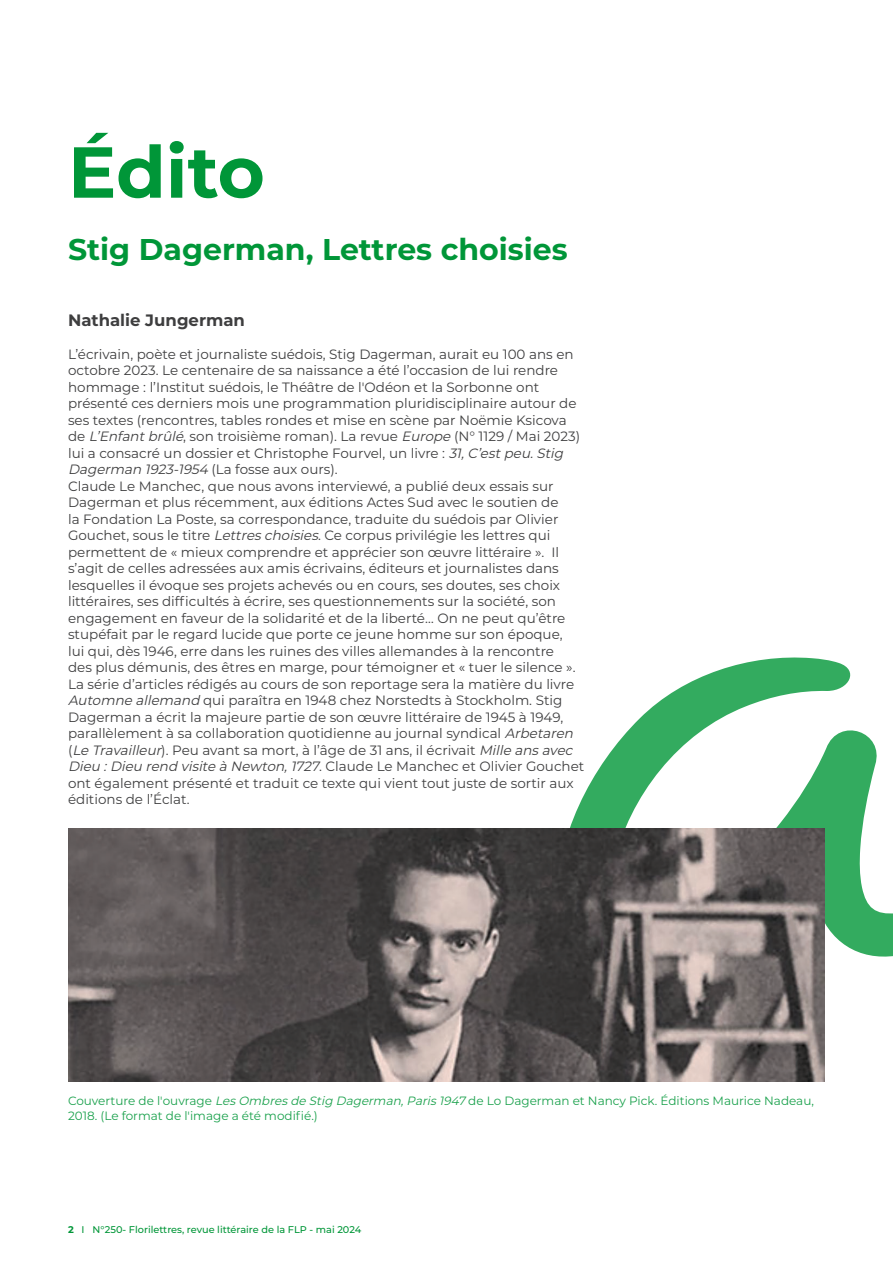
<style>
.page{position:relative;width:893px;height:1263px;background:#fff}
.page>*{position:absolute;margin:0;border:0;box-sizing:border-box;transform-origin:0 0}
.TITRE1{font:700 72px "Montserrat";color:#009638}
.TITRE3{font:700 30px "Montserrat";color:#009638}
.TITRE3-2{font:700 16.5px "Montserrat";color:#3e3e3f}
.TEXTE_COURANT{font:13.5px/16.5px "Montserrat";color:#3e3e3f}
.TEXTE_COURANT_petit{font:12px/15px "Montserrat";color:#1aa14c}
.t1{font:500 9.75px "Montserrat";color:#009638}
.s1{font-style:italic}
.s2{font-weight:700}
</style>
<div class="page">
<svg style="left:570px;top:657px;width:323px;height:300px"></svg>
<img style="left:68px;top:828px;width:757px;height:253px">
<p class="TITRE1" style="left:68px;top:120px;width:198px">Édito</p>
<p class="TITRE3" style="left:68px;top:227px;width:501px">Stig Dagerman, Lettres choisies</p>
<p class="TITRE3-2" style="left:68px;top:308px;width:178px">Nathalie Jungerman</p>
<p class="TEXTE_COURANT" style="left:68px;top:345px;width:514px">L’écrivain, poète et journaliste suédois, Stig Dagerman, aurait eu 100 ans en octobre 2023. Le centenaire de sa naissance a été l’occasion de lui rendre hommage : l’Institut suédois, le Théâtre de l'Odéon et la Sorbonne ont présenté ces derniers mois une programmation pluridisciplinaire autour de ses textes (rencontres, tables rondes et mise en scène par Noëmie Ksicova de <span class="s1">L’Enfantbrûlé</span>, son troisième roman). La revue <span class="s1">Europe</span> (N° 1129 / Mai 2023) lui a consacré un dossier et Christophe Fourvel, un livre : <span class="s1">31,C’estpeu.Stig Dagerman 1923-1954</span> ( L a fo ss e a u x o u rs ) .</p>
<p class="TEXTE_COURANT" style="left:68px;top:477px;width:518px">Claude Le Manchec, que nous avons interviewé, a publié deux essais sur Dagerman et plus récemment, aux éditions Actes Sud avec le soutien de<br>la Fondation La Poste, sa correspondance, traduite du suédois par Olivier Gouchet, sous le titre <span class="s1">Lettreschoisies</span>. Ce corpus privilégie les lettres qui permettent de « mieux comprendre et apprécier son œuvre littéraire ». Il s’agit de celles adressées aux amis écrivains, éditeurs et journalistes dans lesquelles il évoque ses projets achevés ou en cours, ses doutes, ses choix littéraires, ses difficultés à écrire, ses questionnements sur la société, son engagement en faveur de la solidarité et de la liberté… On ne peut qu’être stupéfait par le regard lucide que porte ce jeune homme sur son époque,<br>lui qui, dès 1946, erre dans les ruines des villes allemandes à la rencontre<br>des plus démunis, des êtres en marge, pour témoigner et « tuer le silence ».<br>La série d’articles rédigés au cours de son reportage sera la matière du livre <span class="s1">Automne allemand</span> qui paraîtra en 1948 chez Norstedts à Stockholm. Stig Dagerman a écrit la majeure partie de son œuvre littéraire de 1945 à 1949, parallèlement à sa collaboration quotidienne au journal syndical <span class="s1">Arbetaren </span>(<span class="s1">Le Travailleur</span>). Peu avant sa mort, à l’âge de 31 ans, il écrivait <span class="s1">Mille ansavec Dieu :Dieu rend visite à Newton,1727</span>. Claude Le Manchec et Olivier Gouchet ont également présenté et traduit ce texte qui vient tout juste de sortir aux éditions de l’Éclat.</p>
<p class="TEXTE_COURANT_petit" style="left:68px;top:1093px;width:747px">Couverture de l'ouvrage <span class="s1">LesOmbresde Stig Dagerman,Paris1947</span> de Lo Dagerman et Nancy Pick. Éditions Maurice Nadeau,<br>2018. (Le format de l'image a été modifié.)</p>
<p class="t1" style="left:68px;top:1223px;width:295px"><span class="s2">2</span> I N°250- Florilettres, revue littéraire de la FLP - mai 2024</p>
</div>
